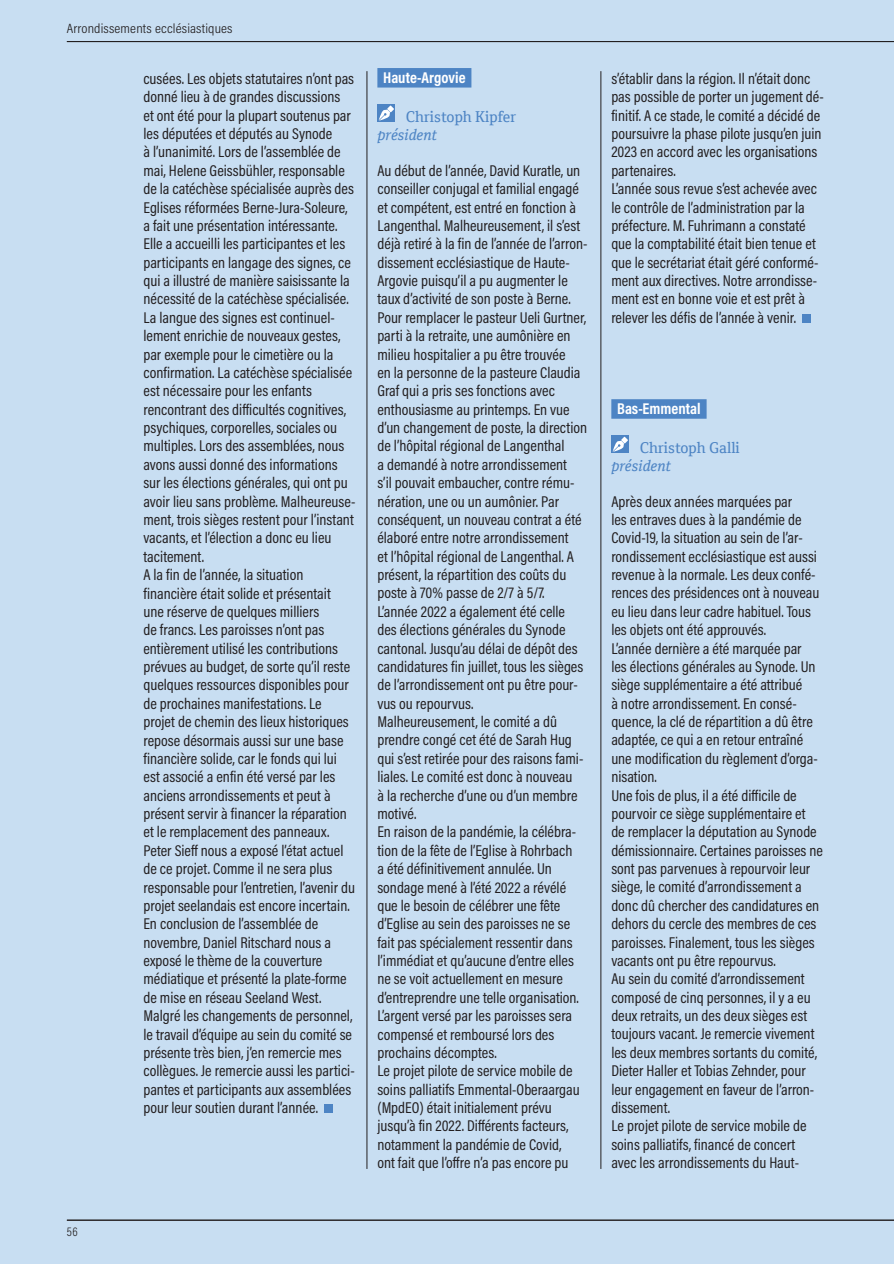
<style>
.page{position:relative;width:894px;height:1264px;background:#fff}
.page>*{position:absolute;margin:0;border:0;box-sizing:border-box;transform-origin:0 0}
.t1{font:15.75px/18.3px "Acumin Pro Cond";color:#231f20}
.t2{font:700 15.75px "Acumin Pro Cond";color:#fff}
.t3{font:15px "Cordale";color:#4d84c4}
.t4{font:italic 15px "Cordale";letter-spacing:-.005em;color:#4d84c4}
.t5{font:300 13.5px "Acumin Pro Cond";letter-spacing:.01em;color:#231f20;scale:1.1 1}
.t6{font:300 12.75px "Acumin Pro Cond";color:#231f20}
</style>
<div class="page">
<div style="left:0;top:0;width:894px;height:1263px;background:#c8def2"></div>
<hr style="left:67px;top:1219px;width:827px;height:1px;background:#231f20">
<hr style="left:67px;top:41px;width:827px;height:1px;background:#231f20">
<div style="left:324px;top:1104px;width:9px;height:8px;background:#4d84c4"></div>
<div style="left:377px;top:68px;width:94px;height:19px;background:#4d84c4"></div>
<div style="left:377px;top:105px;width:17px;height:17px;background:#4d84c4"></div>
<svg style="left:378px;top:109px;width:12px;height:12px"></svg>
<svg style="left:387px;top:105px;width:7px;height:7px"></svg>
<div style="left:611px;top:399px;width:95px;height:19px;background:#4d84c4"></div>
<div style="left:802px;top:314px;width:8px;height:9px;background:#4d84c4"></div>
<div style="left:611px;top:435px;width:17px;height:18px;background:#4d84c4"></div>
<svg style="left:612px;top:440px;width:12px;height:12px"></svg>
<svg style="left:621px;top:436px;width:7px;height:7px"></svg>
<hr style="left:367px;top:71px;width:1px;height:1097px;background:#231f20">
<hr style="left:600px;top:71px;width:1px;height:1097px;background:#231f20">
<p class="t5" style="left:67px;top:20px;width:152px">Arrondissements ecclésiastiques</p>
<p class="t6" style="left:67px;top:1222px;width:12px">56</p>
<p class="t1" style="left:143px;top:69px;width:213px">cusées. Les objets statutaires n’ont pas donné lieu à de grandes discussions<br>et ont été pour la plupart soutenus par les députées et députés au Synode<br>à l’unanimité. Lors de l’assemblée de mai, Helene Geissbühler, responsable de la catéchèse spécialisée auprès des Eglises réformées Berne-Jura-Soleure, a fait une présentation intéressante.<br>Elle a accueilli les participantes et les participants en langage des signes, ce qui a illustré de manière saisissante la nécessité de la catéchèse spécialisée.<br>La langue des signes est continuel&shy;lement enrichie de nouveaux gestes, par exemple pour le cimetière ou la confirmation. La catéchèse spécialisée est nécessaire pour les enfants rencontrant des difficultés cognitives, psychiques, corporelles, sociales ou multiples. Lors des assemblées, nous avons aussi donné des informations sur les élections générales, qui ont pu avoir lieu sans problème. Malheureuse&shy;ment, trois sièges restent pour l’instant vacants, et l’élection a donc eu lieu tacitement.</p>
<p class="t1" style="left:143px;top:565px;width:213px">A la fin de l’année, la situation financière était solide et présentait une réserve de quelques milliers<br>de francs. Les paroisses n’ont pas entièrement utilisé les contributions prévues au budget, de sorte qu’il reste quelques ressources disponibles pour de prochaines manifestations. Le projet de chemin des lieux historiques repose désormais aussi sur une base financière solide, car le fonds qui lui est associé a enfin été versé par les anciens arrondissements et peut à présent servir à financer la réparation et le remplacement des panneaux.<br>Peter Sieff nous a exposé l’état actuel de ce projet. Comme il ne sera plus responsable pour l’entretien, l’avenir du projet seelandais est encore incertain.<br>En conclusion de l’assemblée de novembre, Daniel Ritschard nous a exposé le thème de la couverture médiatique et présenté la plate-forme de mise en réseau Seeland West.</p>
<p class="t1" style="left:143px;top:1006px;width:213px">Malgré les changements de personnel, le travail d’équipe au sein du comité se présente très bien, j’en remercie mes collègues. Je remercie aussi les partici&shy;pantes et participants aux assemblées pour leur soutien durant l’année.</p>
<p class="t2" style="left:383px;top:67px;width:84px">Haute-Argovie</p>
<p class="t3" style="left:406px;top:108px;width:112px">Christoph Kipfer</p>
<p class="t4" style="left:377px;top:126px;width:61px">président</p>
<p class="t1" style="left:377px;top:161px;width:211px">Au début de l’année, David Kuratle, un conseiller conjugal et familial engagé et compétent, est entré en fonction à Langenthal. Malheureusement, il s’est déjà retiré à la fin de l’année de l’arron&shy;dissement ecclésiastique de Haute-Argovie puisqu’il a pu augmenter le taux d’activité de son poste à Berne.<br>Pour remplacer le pasteur Ueli Gurtner, parti à la retraite, une aumônière en milieu hospitalier a pu être trouvée<br>en la personne de la pasteure Claudia Graf qui a pris ses fonctions avec enthousiasme au printemps. En vue d’un changement de poste, la direction de l’hôpital régional de Langenthal<br>a demandé à notre arrondissement<br>s’il pouvait embaucher, contre rému&shy;nération, une ou un aumônier. Par conséquent, un nouveau contrat a été élaboré entre notre arrondissement<br>et l’hôpital régional de Langenthal. A présent, la répartition des coûts du poste à 70% passe de 2/7 à 5/7.</p>
<p class="t1" style="left:377px;top:602px;width:207px">L’année 2022 a également été celle des élections générales du Synode cantonal. Jusqu’au délai de dépôt des candidatures fin juillet, tous les sièges de l’arrondissement ont pu être pour&shy;vus ou repourvus.</p>
<p class="t1" style="left:377px;top:712px;width:207px">Malheureusement, le comité a dû prendre congé cet été de Sarah Hug qui s’est retirée pour des raisons fami&shy;liales. Le comité est donc à nouveau<br>à la recherche d’une ou d’un membre motivé.</p>
<p class="t1" style="left:377px;top:822px;width:203px">En raison de la pandémie, la célébra&shy;tion de la fête de l’Eglise à Rohrbach a été définitivement annulée. Un sondage mené à l’été 2022 a révélé que le besoin de célébrer une fête d’Eglise au sein des paroisses ne se fait pas spécialement ressentir dans l’immédiat et qu’aucune d’entre elles ne se voit actuellement en mesure d’entreprendre une telle organisation.<br>L’argent versé par les paroisses sera compensé et remboursé lors des prochains décomptes.</p>
<p class="t1" style="left:377px;top:1061px;width:204px">Le projet pilote de service mobile de soins palliatifs Emmental-Oberaargau (MpdEO) était initialement prévu jusqu’à fin 2022. Différents facteurs, notamment la pandémie de Covid, ont fait que l’offre n’a pas encore pu</p>
<p class="t1" style="left:611px;top:69px;width:214px">s’établir dans la région. Il n’était donc pas possible de porter un jugement dé&shy;finitif. A ce stade, le comité a décidé de poursuivre la phase pilote jusqu’en juin 2023 en accord avec les organisations partenaires.</p>
<p class="t1" style="left:611px;top:179px;width:207px">L’année sous revue s’est achevée avec</p>
<p class="t1" style="left:611px;top:198px;width:209px">le contrôle de l’administration par la préfecture. M. Fuhrimann a constaté que la comptabilité était bien tenue et que le secrétariat était géré conformé&shy;ment aux directives. Notre arrondisse&shy;ment est en bonne voie et est prêt à relever les défis de l’année à venir.</p>
<p class="t2" style="left:617px;top:398px;width:85px">Bas-Emmental</p>
<p class="t3" style="left:640px;top:439px;width:102px">Christoph Galli</p>
<p class="t4" style="left:611px;top:457px;width:61px">président</p>
<p class="t1" style="left:611px;top:491px;width:209px">Après deux années marquées par<br>les entraves dues à la pandémie de Covid-19, la situation au sein de l’ar&shy;rondissement ecclésiastique est aussi revenue à la normale. Les deux confé&shy;rences des présidences ont à nouveau eu lieu dans leur cadre habituel. Tous les objets ont été approuvés.</p>
<p class="t1" style="left:611px;top:638px;width:208px">L’année dernière a été marquée par les élections générales au Synode. Un siège supplémentaire a été attribué<br>à notre arrondissement. En consé&shy;quence, la clé de répartition a dû être adaptée, ce qui a en retour entraîné une modification du règlement d’orga&shy;nisation.</p>
<p class="t1" style="left:611px;top:785px;width:213px">Une fois de plus, il a été difficile de pourvoir ce siège supplémentaire et<br>de remplacer la députation au Synode démissionnaire. Certaines paroisses ne sont pas parvenues à repourvoir leur siège, le comité d’arrondissement a donc dû chercher des candidatures en dehors du cercle des membres de ces paroisses. Finalement, tous les sièges vacants ont pu être repourvus.</p>
<p class="t1" style="left:611px;top:969px;width:207px">Au sein du comité d’arrondissement composé de cinq personnes, il y a eu deux retraits, un des deux sièges est toujours vacant. Je remercie vivement les deux membres sortants du comité, Dieter Haller et Tobias Zehnder, pour leur engagement en faveur de l’arron&shy;dissement.</p>
<p class="t1" style="left:611px;top:1116px;width:197px">Le projet pilote de service mobile de soins palliatifs, financé de concert avec les arrondissements du Haut-</p>
</div>
